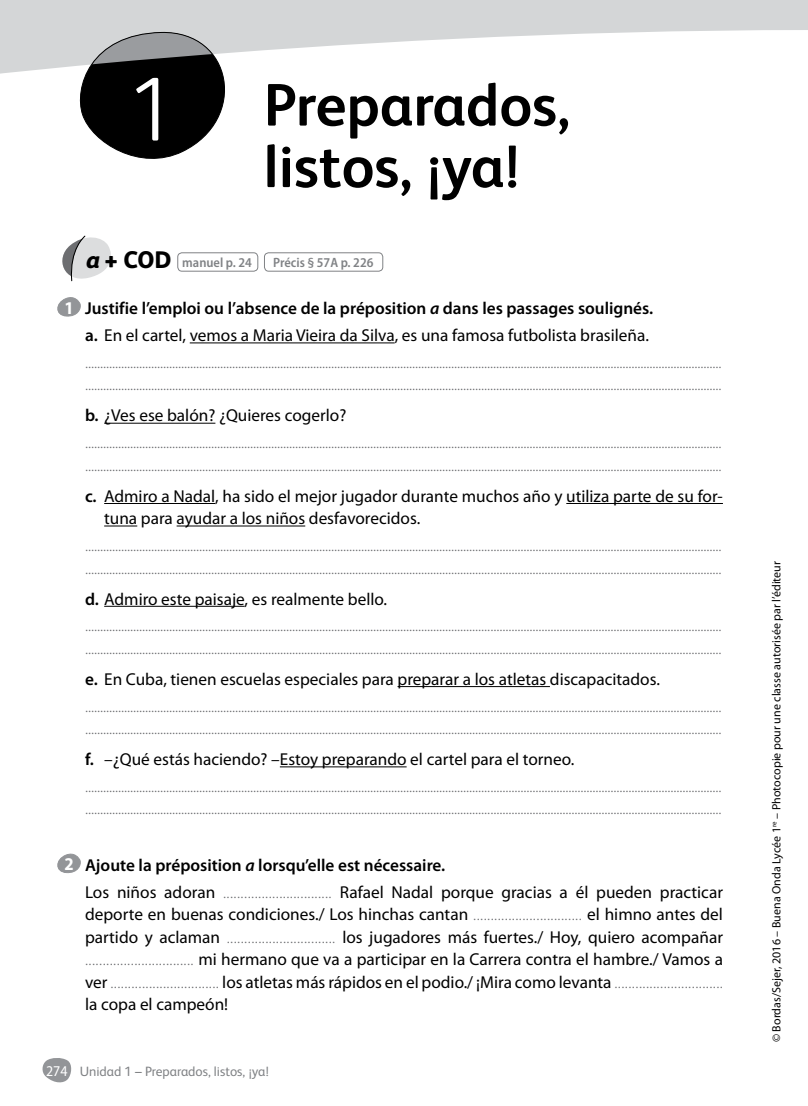
<style>
.page{position:relative;width:808px;height:1106px;background:#fff}
.page>*{position:absolute;margin:0;border:0;box-sizing:border-box;transform-origin:0 0}
.t1{font:300 91.2px "FS Albert";color:#fff}
.t2{font:700 60px/61.5px "FS Albert";color:#000}
.t3{font:700 semi-condensed 18px "Myriad Pro";color:#fff}
.t4{font:17.25px/22.5px "Myriad Pro Light SC800";color:#6d6e71}
.t5{font:17.25px/22.5px "Myriad Pro";color:#000}
.t6{font:300 17.25px/26.7px "Myriad Pro";color:#6d6e71}
.t7{font:600 17.25px/26.7px "Myriad Pro";color:#000}
.t8{font:13.5px "FS Albert";color:#808285}
.t9{font:600 semi-condensed 13.5px "Myriad Pro";color:#808285}
.t10{font:12px "Myriad Pro";color:#000}
.s1{font-family:"FS Albert";font-weight:800;font-style:italic;font-stretch:normal;font-size:24px;color:#000}
.s2{font-family:"FS Albert Extra Bold SC800";font-weight:400;font-stretch:normal;font-size:24px;color:#000}
.s3{font-style:italic}
.s4{font-weight:400}
.s5{font-weight:600;color:#000}
.s6{font-weight:400;color:#000}
.s7{font-weight:600}
.s8{font-weight:600;font-style:italic}
.s9{font-weight:300;color:#6d6e71}
.s10{font-family:"Myriad Pro";font-stretch:semi-condensed;font-size:15px;color:#fff}
</style>
<div class="page">
<svg style="left:42px;top:1058px;width:30px;height:25px"></svg>
<hr style="left:190px;top:342px;width:205px;height:1px;background:#000">
<hr style="left:104px;top:423px;width:111px;height:1px;background:#000">
<hr style="left:104px;top:503px;width:111px;height:1px;background:#000">
<hr style="left:566px;top:503px;width:157px;height:1px;background:#000">
<hr style="left:104px;top:525px;width:33px;height:1px;background:#000">
<hr style="left:177px;top:525px;width:128px;height:1px;background:#000">
<hr style="left:104px;top:606px;width:141px;height:1px;background:#000">
<hr style="left:397px;top:686px;width:153px;height:1px;background:#000">
<hr style="left:280px;top:766px;width:127px;height:1px;background:#000">
<svg style="left:62px;top:235px;width:49px;height:47px"></svg>
<div style="left:177px;top:252px;width:81px;height:19px;border:1px solid #808285;border-radius:4px"></div>
<div style="left:264px;top:252px;width:119px;height:19px;border:1px solid #808285;border-radius:4px"></div>
<svg style="left:57px;top:297px;width:24px;height:20px"></svg>
<svg style="left:57px;top:853px;width:24px;height:20px"></svg>
<svg style="left:0;top:0;width:808px;height:74px;fill:#d4d6d7"></svg>
<svg style="left:73px;top:30px;width:175px;height:129px"></svg>
<h1 class="t1" style="left:127px;top:57px;width:51px">1</h1>
<h2 class="t2" style="left:264px;top:74px;width:308px">Preparados, listos, ¡ya!</h2>
<p class="t3" style="left:64px;top:297px;width:11px">1</p>
<p class="t9" style="left:85px;top:255px;width:168px"><span class="s1">a</span> <span class="s2">+ COD</span> manuel p. 24</p>
<p class="t9" style="left:273px;top:255px;width:102px">Précis § 57A p. 226</p>
<p class="t7" style="left:85px;top:295px;width:570px">Justifie l’emploi ou l’absence de la préposition <span class="s3">a</span> dans les passages soulignés. a. <span class="s4">En el cartel, vemos a Maria Vieira da Silva, es una famosa futbolista brasileña.</span></p>
<p class="t4" style="left:85px;top:351px;width:638px">.................................................................................................................................................................................................................... ....................................................................................................................................................................................................................</p>
<p class="t6" style="left:85px;top:402px;width:638px"><span class="s5">b.</span> <span class="s6">¿Ves ese balón? ¿Quieres cogerlo? </span>....................................................................................................................................................................................................................</p>
<p class="t6" style="left:85px;top:450px;width:639px;line-height:31px">.................................................................................................................................................................................................................... <span class="s5">c.</span> <span class="s6">Admiro a Nadal, ha sido el mejor jugador durante muchos año y utiliza parte de su for-</span></p>
<p class="t5" style="left:104px;top:507px;width:318px">tuna para ayudar a los niños desfavorecidos.</p>
<p class="t4" style="left:85px;top:534px;width:638px">.................................................................................................................................................................................................................... ....................................................................................................................................................................................................................</p>
<p class="t5" style="left:85px;top:588px;width:304px"><span class="s7">d.</span> Admiro este paisaje, es realmente bello.</p>
<p class="t4" style="left:85px;top:614px;width:638px">.................................................................................................................................................................................................................... ....................................................................................................................................................................................................................</p>
<p class="t5" style="left:85px;top:668px;width:576px"><span class="s7">e.</span> En Cuba, tienen escuelas especiales para preparar a los atletas discapacitados.</p>
<p class="t4" style="left:85px;top:695px;width:638px">.................................................................................................................................................................................................................... ....................................................................................................................................................................................................................</p>
<p class="t5" style="left:85px;top:748px;width:491px"><span class="s7">f.</span> –¿Qué estás haciendo? –Estoy preparando el cartel para el torneo.</p>
<p class="t4" style="left:85px;top:775px;width:638px">.................................................................................................................................................................................................................... ....................................................................................................................................................................................................................</p>
<p class="t3" style="left:64px;top:854px;width:11px">2</p>
<p class="t5" style="left:85px;top:852px;width:639px;line-height:26.7px"><span class="s7">Ajoute la préposition</span> <span class="s8">a</span> <span class="s7">lorsqu’elle est nécessaire.<br></span>Los niños adoran <span class="s9">...............................</span> Rafael Nadal porque gracias a él pueden practicar</p>
<p class="t5" style="left:85px;top:903px;width:639px;text-align:justify">deporte en buenas condiciones./ Los hinchas cantan <span class="s9">...............................</span> el himno antes del partido y aclaman <span class="s9">...............................</span> los jugadores más fuertes./ Hoy, quiero acompañar <span class="s9">...............................</span> mi hermano que va a participar en la Carrera contra el hambre./ Vamos a ver <span class="s9">...............................</span> los atletas más rápidos en el podio./ ¡Mira como levanta <span class="s9">............................... </span>la copa el campeón!</p>
<p class="t8" style="left:46px;top:1064px;width:224px"><span class="s10">274</span> Unidad 1 – Preparados, listos, ¡ya!</p>
<p class="t10" style="left:770px;top:1042px;width:482px;rotate:-90deg">© Bordas/Sejer, 2016 – Buena Onda Lycée 1<sup>re</sup> – Photocopie pour une classe autorisée par l’éditeur</p>
</div>
